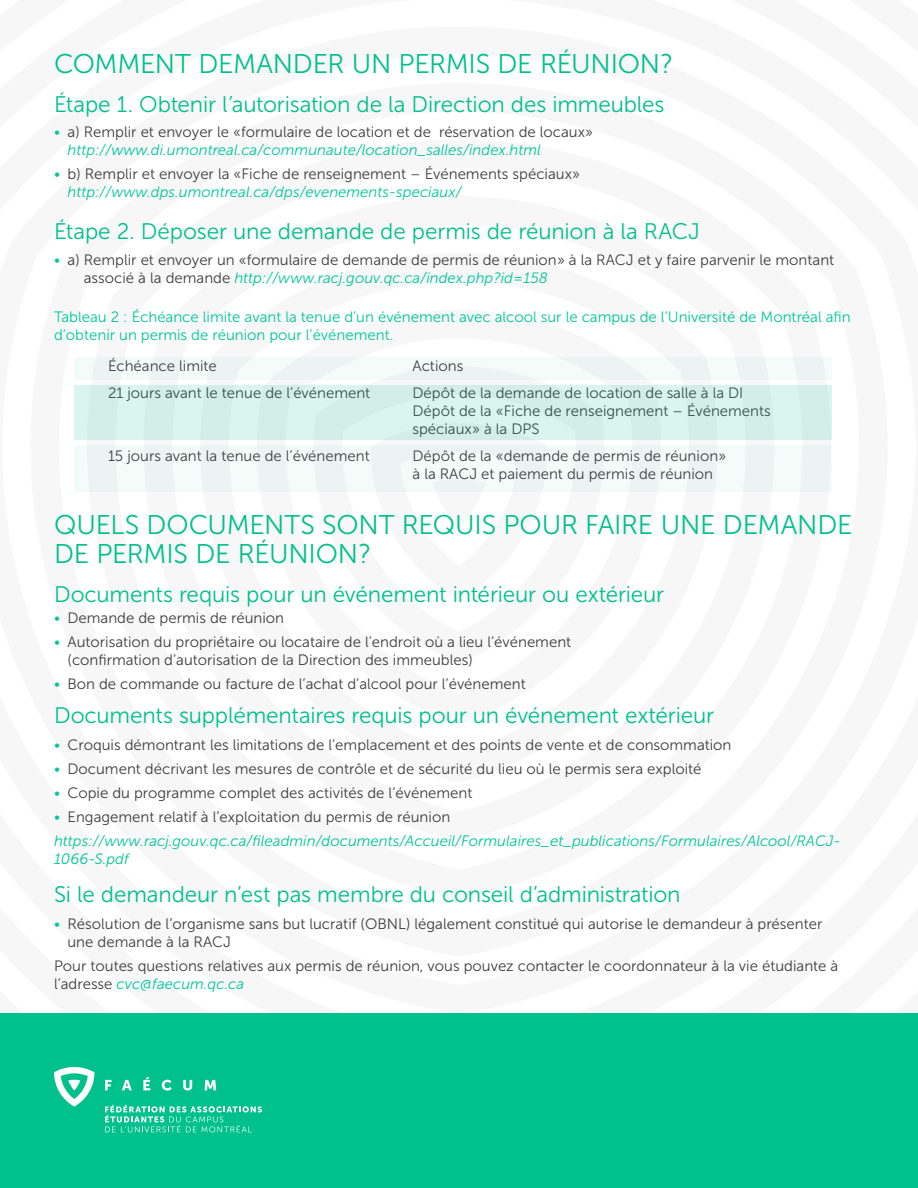
<style>
.page{position:relative;width:918px;height:1188px;background:#fff}
.page>*{position:absolute;margin:0;border:0;box-sizing:border-box;transform-origin:0 0}
.ss-titre{font:27px/28.5px "Museo Sans 300";letter-spacing:-.01em;color:#00c08c}
.texte_courant_tablea{font:22.5px "Museo Sans 300";letter-spacing:-.005em;color:#00c08c}
.ss-titre_petit{font:22.5px "Museo Sans 300";letter-spacing:-.005em;color:#00c08c}
.ss-titre-2{font:22.5px "Museo Sans 300";letter-spacing:-.005em;color:#00c08c}
.texte_courant{font:15px/18px "Museo Sans 300";color:#3e3e3f}
.texte_courant_tablea-2{font:15px/18px "Museo Sans 300";color:#3e3e3f}
.texte_courant_tablea-3{font:15px/18px "Museo Sans 300";color:#00c797}
.texte_courant_tablea-4{font:italic 15px/18px "Museo Sans 300";color:#00c797}
.s1{color:#00c797}
.s2{font-style:italic;color:#00c797}
</style>
<div class="page">
<div style="left:0;top:1013px;width:918px;height:175px;background:#00c08c"></div>
<svg style="left:105px;top:1105px;width:157px;height:27px"></svg>
<svg style="left:105px;top:1080px;width:7px;height:10px"></svg>
<svg style="left:122px;top:1080px;width:10px;height:10px"></svg>
<svg style="left:143px;top:1077px;width:7px;height:13px"></svg>
<svg style="left:162px;top:1080px;width:10px;height:11px"></svg>
<svg style="left:183px;top:1080px;width:9px;height:11px"></svg>
<svg style="left:204px;top:1080px;width:12px;height:10px"></svg>
<svg style="left:54px;top:1067px;width:41px;height:40px"></svg>
<div style="left:74px;top:385px;width:758px;height:55px;background:#d3f0e8"></div>
<div style="left:74px;top:357px;width:758px;height:22px;background:#f3fcf9"></div>
<div style="left:74px;top:445px;width:758px;height:47px;background:#edf6f4"></div>
<p class="ss-titre" style="left:54px;top:49px;width:621px">COMMENT DEMANDER UN PERMIS DE RÉUNION ?</p>
<p class="ss-titre_petit" style="left:54px;top:92px;width:612px">Étape 1. Obtenir l’autorisation de la Direction des immeubles</p>
<p class="texte_courant" style="left:68px;top:123px;width:527px;text-indent:-14px"><span class="s1">•</span> a ) Remplir et envoyer le « formulaire de location et de réservation de locaux » <span class="s2">http://www.di.umontreal.ca/communaute/location_salles/index.html</span></p>
<p class="texte_courant" style="left:68px;top:165px;width:514px;text-indent:-14px"><span class="s1">•</span> b ) Remplir et envoyer la « Fiche de renseignement – Événements spéciaux » <span class="s2">http://www.dps.umontreal.ca/dps/evenements-speciaux/</span></p>
<p class="ss-titre_petit" style="left:54px;top:219px;width:648px">Étape 2. Déposer une demande de permis de réunion à la RACJ</p>
<p class="texte_courant" style="left:84px;top:251px;width:752px;text-indent:-30px"><span class="s1">•</span> a ) Remplir et envoyer un « formulaire de demande de permis de réunion » à la RACJ et y faire parvenir le montant associé à la demande <span class="s2">http://www.racj.gouv.qc.ca/index.php ?id=158</span></p>
<p class="texte_courant_tablea-3" style="left:54px;top:308px;width:798px">Tableau 2 : Échéance limite avant la tenue d’un événement avec alcool sur le campus de l’Université de Montréal afin d’obtenir un permis de réunion pour l’événement.</p>
<p class="texte_courant_tablea-2" style="left:108px;top:357px;width:110px">Échéance limite</p>
<p class="texte_courant_tablea-2" style="left:412px;top:357px;width:52px">Actions</p>
<p class="texte_courant_tablea-2" style="left:108px;top:384px;width:264px">21 jours avant le tenue de l’événement</p>
<p class="texte_courant_tablea-2" style="left:412px;top:384px;width:360px">Dépôt de la demande de location de salle à la DI<br>Dépôt de la « Fiche de renseignement – Événements spéciaux » à la DPS</p>
<p class="texte_courant_tablea-2" style="left:108px;top:447px;width:263px">15 jours avant la tenue de l’événement</p>
<p class="texte_courant_tablea-2" style="left:412px;top:447px;width:315px">Dépôt de la « demande de permis de réunion » à la RACJ et paiement du permis de réunion</p>
<p class="ss-titre" style="left:54px;top:511px;width:800px">QUELS DOCUMENTS SONT REQUIS POUR FAIRE UNE DEMANDE<br>DE PERMIS DE RÉUNION ?</p>
<p class="ss-titre-2" style="left:54px;top:582px;width:612px">Documents requis pour un événement intérieur ou extérieur</p>
<p class="texte_courant" style="left:54px;top:609px;width:232px"><span class="s1">•</span> Demande de permis de réunion</p>
<p class="texte_courant" style="left:68px;top:633px;width:505px;text-indent:-14px"><span class="s1">•</span> Autorisation du propriétaire ou locataire de l’endroit où a lieu l’événement ( confirmation d’autorisation de la Direction des immeubles )</p>
<p class="texte_courant" style="left:54px;top:675px;width:473px"><span class="s1">•</span> Bon de commande ou facture de l’achat d’alcool pour l’événement</p>
<p class="texte_courant_tablea" style="left:54px;top:703px;width:662px">Documents supplémentaires requis pour un événement extérieur</p>
<p class="texte_courant" style="left:54px;top:736px;width:679px"><span class="s1">•</span> Croquis démontrant les limitations de l’emplacement et des points de vente et de consommation</p>
<p class="texte_courant" style="left:54px;top:760px;width:649px"><span class="s1">•</span> Document décrivant les mesures de contrôle et de sécurité du lieu où le permis sera exploité</p>
<p class="texte_courant" style="left:54px;top:784px;width:420px"><span class="s1">•</span> Copie du programme complet des activités de l’événement</p>
<p class="texte_courant" style="left:54px;top:808px;width:398px"><span class="s1">•</span> Engagement relatif à l’exploitation du permis de réunion</p>
<p class="texte_courant_tablea-4" style="left:54px;top:832px;width:788px">https://www.racj.gouv.qc.ca/fileadmin/documents/Accueil/Formulaires_et_publications/Formulaires/Alcool/RACJ-<br>1066-S.pdf</p>
<p class="texte_courant_tablea" style="left:54px;top:882px;width:628px">Si le demandeur n’est pas membre du conseil d’administration</p>
<p class="texte_courant" style="left:68px;top:915px;width:756px;text-indent:-14px"><span class="s1">•</span> Résolution de l’organisme sans but lucratif ( OBNL ) légalement constitué qui autorise le demandeur à présenter une demande à la RACJ</p>
<p class="texte_courant" style="left:54px;top:957px;width:786px">Pour toutes questions relatives aux permis de réunion, vous pouvez contacter le coordonnateur à la vie étudiante à l’adresse <span class="s2">cvc@faecum.qc.ca</span></p>
</div>
